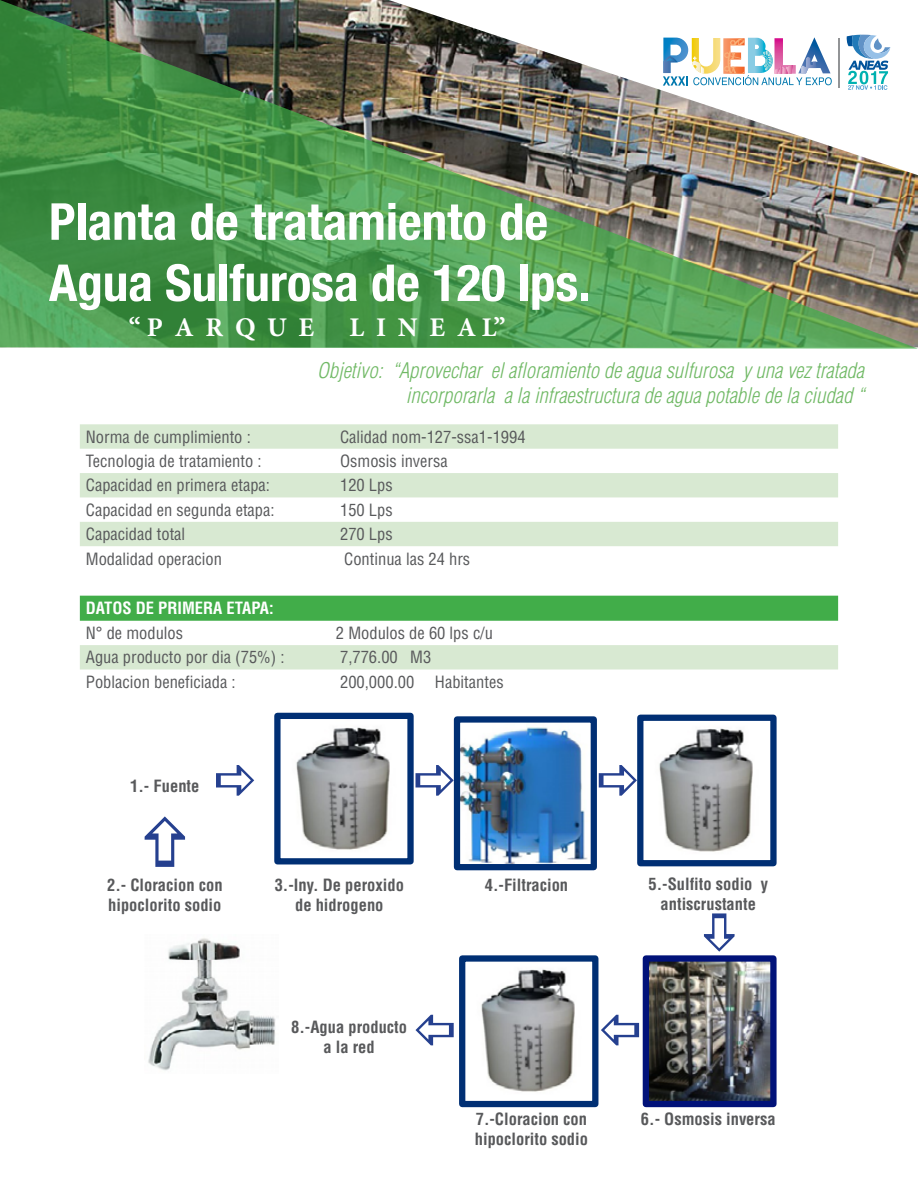
<style>
.page{position:relative;width:918px;height:1188px;background:#fff}
.page>*{position:absolute;margin:0;border:0;box-sizing:border-box;transform-origin:0 0}
.t1{font:700 condensed 51px/61.2px "Helvetica Neue";color:#fff}
.t2{font:700 27px "Minion Pro";color:#fff}
.t3{font:italic 300 condensed 21px/25.2px "Helvetica";color:#70b965;text-align:right}
.t4{font:condensed 16.5px "Helvetica";color:#58595b}
.t5{font:700 condensed 16.5px/19.8px "Helvetica";color:#58595b;text-align:center}
.t6{font:700 condensed 16.5px "Helvetica";color:#fff}
</style>
<div class="page">
<img style="left:0;top:0;width:918px;height:349px">
<svg style="left:80px;top:424px;width:758px;height:246px"></svg>
<div style="left:80px;top:596px;width:758px;height:25px;background:#41ad49"></div>
<img style="left:461px;top:727px;width:127px;height:136px">
<div style="left:454px;top:716px;width:143px;height:154px;border:6px solid #002f74"></div>
<img style="left:296px;top:727px;width:94px;height:123px">
<div style="left:274px;top:713px;width:140px;height:151px;border:6px solid #002f74"></div>
<img style="left:659px;top:728px;width:94px;height:124px">
<div style="left:637px;top:715px;width:140px;height:151px;border:6px solid #002f74"></div>
<img style="left:650px;top:962px;width:120px;height:138px">
<div style="left:643px;top:955px;width:134px;height:152px;border:6px solid #011279"></div>
<img style="left:481px;top:969px;width:94px;height:123px">
<div style="left:459px;top:955px;width:139px;height:152px;border:6px solid #002f74"></div>
<img style="left:148px;top:938px;width:128px;height:133px">
<svg style="left:216px;top:765px;width:38px;height:31px"></svg>
<svg style="left:416px;top:765px;width:38px;height:31px"></svg>
<svg style="left:599px;top:765px;width:38px;height:31px"></svg>
<svg style="left:704px;top:913px;width:31px;height:39px"></svg>
<svg style="left:601px;top:1015px;width:38px;height:30px"></svg>
<svg style="left:416px;top:1015px;width:38px;height:30px"></svg>
<svg style="left:145px;top:816px;width:40px;height:51px"></svg>
<svg style="left:847px;top:35px;width:43px;height:55px"></svg>
<hr style="left:838px;top:38px;width:2px;height:49px;background:#929496">
<svg style="left:663px;top:37px;width:169px;height:49px"></svg>
<h1 class="t1" style="left:49px;top:188px;width:543px">Planta de tratamiento de<br>Agua Sulfurosa de 120 lps.</h1>
<h2 class="t2" style="left:129px;top:308px;width:187px">“ P A R Q U E</h2>
<h2 class="t2" style="left:349px;top:308px;width:158px">L I N E A L”</h2>
<p class="t3" style="left:317px;top:357px;width:548px">Objetivo: “Aprovechar el afloramiento de agua sulfurosa y una vez tratada incorporarla a la infraestructura de agua potable de la ciudad “</p>
<p class="t4" style="left:86px;top:426px;width:166px">Norma de cumplimiento :</p>
<p class="t4" style="left:340px;top:426px;width:187px">Calidad nom-127-ssa1-1994</p>
<p class="t4" style="left:86px;top:451px;width:177px">Tecnologia de tratamiento :</p>
<p class="t4" style="left:340px;top:451px;width:109px">Osmosis inversa</p>
<p class="t4" style="left:86px;top:475px;width:186px">Capacidad en primera etapa:</p>
<p class="t4" style="left:340px;top:475px;width:54px">120 Lps</p>
<p class="t4" style="left:86px;top:499px;width:190px">Capacidad en segunda etapa:</p>
<p class="t4" style="left:340px;top:499px;width:54px">150 Lps</p>
<p class="t4" style="left:86px;top:524px;width:101px">Capacidad total</p>
<p class="t4" style="left:340px;top:524px;width:54px">270 Lps</p>
<p class="t4" style="left:86px;top:548px;width:138px">Modalidad operacion</p>
<p class="t4" style="left:344px;top:548px;width:128px">Continua las 24 hrs</p>
<p class="t6" style="left:86px;top:598px;width:189px">DATOS DE PRIMERA ETAPA:</p>
<p class="t4" style="left:86px;top:623px;width:99px">N° de modulos</p>
<p class="t4" style="left:336px;top:623px;width:159px">2 Modulos de 60 lps c/u</p>
<p class="t4" style="left:86px;top:647px;width:200px">Agua producto por dia (75%) :</p>
<p class="t4" style="left:340px;top:647px;width:93px">7,776.00 M3</p>
<p class="t4" style="left:86px;top:672px;width:151px">Poblacion beneficiada :</p>
<p class="t4" style="left:340px;top:672px;width:76px">200,000.00</p>
<p class="t4" style="left:435px;top:672px;width:70px">Habitantes</p>
<p class="t5" style="left:130px;top:776px;width:71px">1.- Fuente</p>
<p class="t5" style="left:107px;top:875px;width:117px;text-align:left">2.- Cloracion con hipoclorito sodio</p>
<p class="t5" style="left:275px;top:875px;width:131px">3.-Iny. De peroxido de hidrogeno</p>
<p class="t5" style="left:485px;top:875px;width:85px">4.-Filtracion</p>
<p class="t5" style="left:291px;top:1017px;width:117px">8.-Agua producto a la red</p>
<p class="t5" style="left:475px;top:1109px;width:115px;text-align:left">7.-Cloracion con hipoclorito sodio</p>
<p class="t5" style="left:648px;top:874px;width:121px">5.-Sulfito sodio y antiscrustante</p>
<p class="t5" style="left:641px;top:1109px;width:136px">6.- Osmosis inversa</p>
</div>
